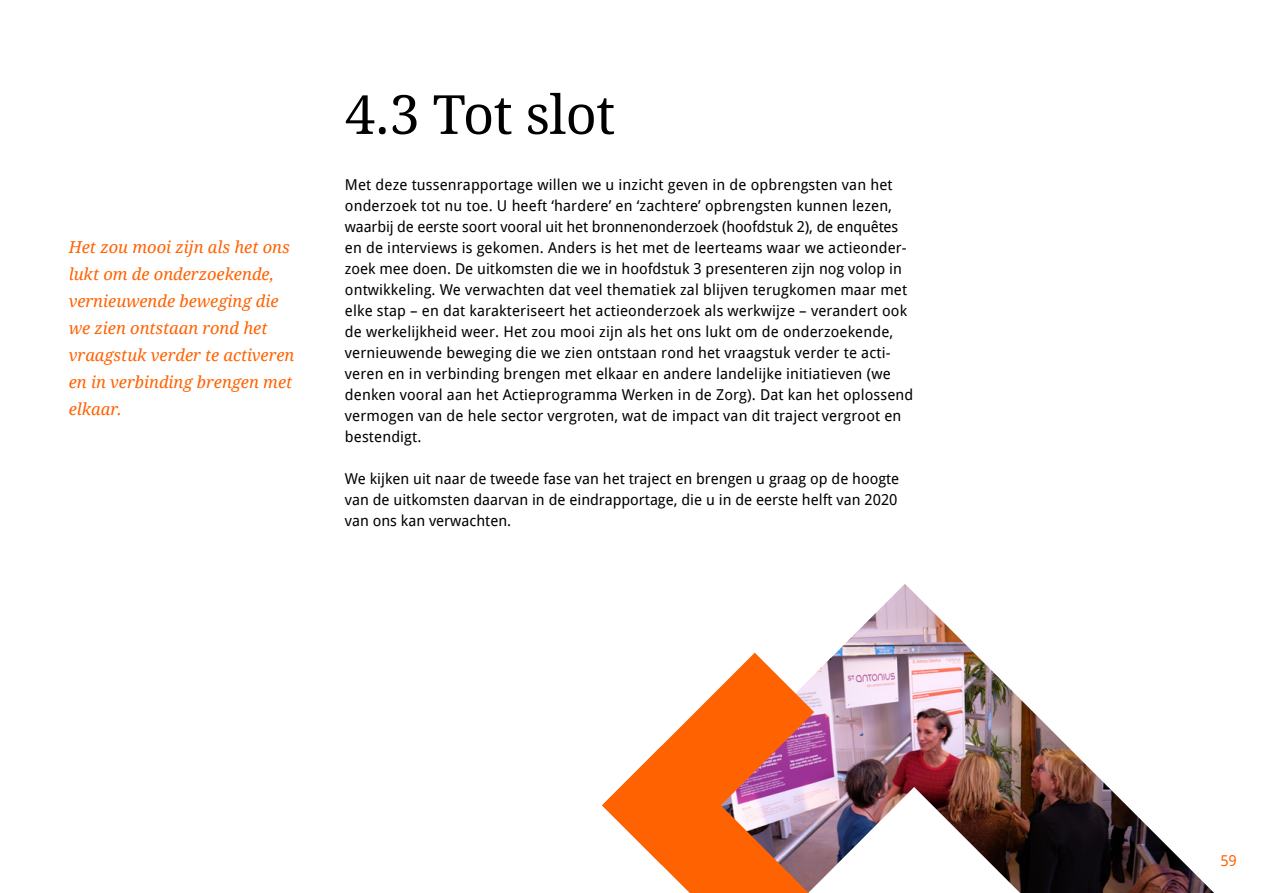
<style>
.page{position:relative;width:1263px;height:893px;background:#fff}
.page>*{position:absolute;margin:0;border:0;box-sizing:border-box;transform-origin:0 0}
.t1{font:54px "Droid Serif";letter-spacing:-.01em;color:#000}
.t2{font:italic 16.5px/27px "Droid Serif";color:#ff6200}
.t3{font:15px/21px "Droid Sans";letter-spacing:.01em;color:#000}
.t4{font:15px "Droid Sans";color:#ff6200}
</style>
<div class="page">
<img style="left:754px;top:584px;width:460px;height:309px">
<img style="left:602px;top:653px;width:418px;height:240px">
<p class="t2" style="left:69px;top:233px;width:227px">Het zou mooi zijn als het ons lukt om de onderzoekende, vernieuwende beweging die we zien ontstaan rond het vraagstuk verder te activeren en in verbinding brengen met elkaar.</p>
<h1 class="t1" style="left:345px;top:81px;width:272px">4.3 Tot slot</h1>
<p class="t3" style="left:345px;top:174px;width:570px">Met deze tussenrapportage willen we u inzicht geven in de opbrengsten van het onderzoek tot nu toe. U heeft ‘hardere’ en ‘zachtere’ opbrengsten kunnen lezen, waarbij de eerste soort vooral uit het bronnenonderzoek (hoofdstuk 2), de enquêtes en de interviews is gekomen. Anders is het met de leerteams waar we actieonder&shy;zoek mee doen. De uitkomsten die we in hoofdstuk 3 presenteren zijn nog volop in ontwikkeling. We verwachten dat veel thematiek zal blijven terugkomen maar met elke stap – en dat karakteriseert het actieonderzoek als werkwijze – verandert ook de werkelijkheid weer. Het zou mooi zijn als het ons lukt om de onderzoekende, vernieuwende beweging die we zien ontstaan rond het vraagstuk verder te acti&shy;veren en in verbinding brengen met elkaar en andere landelijke initiatieven (we denken vooral aan het Actieprogramma Werken in de Zorg). Dat kan het oplossend vermogen van de hele sector vergroten, wat de impact van dit traject vergroot en bestendigt.</p>
<p class="t3" style="left:345px;top:468px;width:556px;text-align:justify">We kijken uit naar de tweede fase van het traject en brengen u graag op de hoogte van de uitkomsten daarvan in de eindrapportage, die u in de eerste helft van 2020 van ons kan verwachten.</p>
<p class="t4" style="left:1220px;top:850px;width:18px">59</p>
</div>
